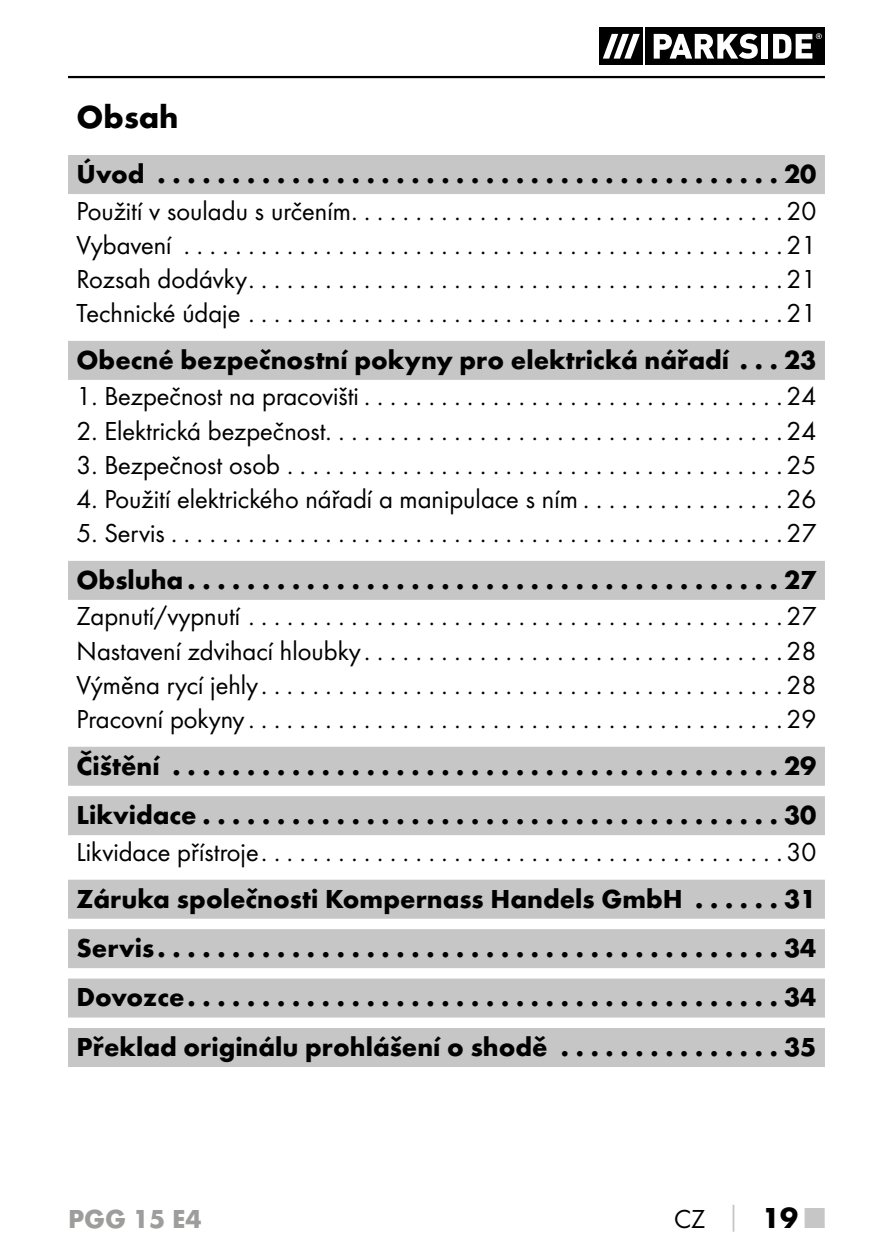
<style>
.page{position:relative;width:893px;height:1259px;background:#fff}
.page>*{position:absolute;margin:0;border:0;box-sizing:border-box;transform-origin:0 0}
.t1{font:700 33px "Futura";color:#000}
.t2{font:27px/34.2px "Futura Boo";color:#000;text-align:justify}
.t3{font:700 27px/49.5px "Futura";color:#000}
.t4{font:700 27px "Futura";color:#9d9d9c}
.s1{font-family:"Futura";font-weight:700;color:#c6c6c6}
.s2{font-family:"Futura";font-weight:700;font-size:30px}
.s3{font-family:"Futura";font-weight:700;font-size:30px;color:#c6c6c6}
</style>
<div class="page">
<hr style="left:68px;top:76px;width:757px;height:2px;background:#000">
<div style="left:600px;top:27px;width:225px;height:38px;background:linear-gradient(to bottom,#fff,#fff)"></div>
<div style="left:600px;top:28px;width:43px;height:37px;background:#000"></div>
<div style="left:646px;top:28px;width:179px;height:37px;background:#000"></div>
<svg style="left:603px;top:34px;width:37px;height:25px"></svg>
<svg style="left:654px;top:34px;width:104px;height:25px"></svg>
<div style="left:762px;top:34px;width:6px;height:25px;background:#fff"></div>
<svg style="left:773px;top:33px;width:49px;height:26px"></svg>
<div style="left:68px;top:155px;width:757px;height:39px;background:#c6c6c6"></div>
<div style="left:68px;top:341px;width:757px;height:39px;background:#c6c6c6"></div>
<div style="left:68px;top:561px;width:757px;height:39px;background:#c6c6c6"></div>
<div style="left:68px;top:747px;width:757px;height:39px;background:#c6c6c6"></div>
<div style="left:68px;top:796px;width:757px;height:39px;background:#c6c6c6"></div>
<div style="left:68px;top:879px;width:757px;height:39px;background:#c6c6c6"></div>
<div style="left:68px;top:929px;width:757px;height:39px;background:#c6c6c6"></div>
<div style="left:68px;top:978px;width:757px;height:39px;background:#c6c6c6"></div>
<div style="left:68px;top:1028px;width:757px;height:39px;background:#c6c6c6"></div>
<p class="t1" style="left:77px;top:97px;width:104px">Obsah</p>
<p class="t3" style="left:77px;top:149px;width:741px">Úvod . . . . . . . . . . . . . . . . . . . . . . . . . . . . . . . . . . . . . . . . . 20</p>
<p class="t2" style="left:77px;top:193px;width:741px">Použití v souladu s určením . . . . . . . . . . . . . . . . . . . . . . . . . . . . . . . . . 20<br>Vybavení . . . . . . . . . . . . . . . . . . . . . . . . . . . . . . . . . . . . . . . . . . . . . . 21<br>Rozsah dodávky . . . . . . . . . . . . . . . . . . . . . . . . . . . . . . . . . . . . . . . . . 21<br>Technické údaje . . . . . . . . . . . . . . . . . . . . . . . . . . . . . . . . . . . . . . . . . 21</p>
<p class="t3" style="left:77px;top:334px;width:741px">Obecné bezpečnostní pokyny pro elektrická nářadí . . 23</p>
<p class="t2" style="left:77px;top:379px;width:741px">1. Bezpečnost na pracovišti . . . . . . . . . . . . . . . . . . . . . . . . . . . . . . . . 24<br>2.Elektrická bezpečnost....................................24</p>
<p class="t2" style="left:77px;top:447px;width:741px">3. Bezpečnost osob . . . . . . . . . . . . . . . . . . . . . . . . . . . . . . . . . . . . . . 25</p>
<p class="t2" style="left:77px;top:481px;width:741px">4. Použití elektrického nářadí a manipulace s ním . . . . . . . . . . . . . . . 26</p>
<p class="t2" style="left:77px;top:515px;width:741px">5. Servis . . . . . . . . . . . . . . . . . . . . . . . . . . . . . . . . . . . . . . . . . . . . . . . 27</p>
<p class="t3" style="left:77px;top:554px;width:741px">Obsluha . . . . . . . . . . . . . . . . . . . . . . . . . . . . . . . . . . . . . . . 27</p>
<p class="t2" style="left:77px;top:599px;width:741px">Zapnutí/vypnutí . . . . . . . . . . . . . . . . . . . . . . . . . . . . . . . . . . . . . . . . . 27<br>Nastavení zdvihací hloubky . . . . . . . . . . . . . . . . . . . . . . . . . . . . . . . . 28<br>Výměna rycí jehly . . . . . . . . . . . . . . . . . . . . . . . . . . . . . . . . . . . . . . . . 28<br>Pracovní pokyny . . . . . . . . . . . . . . . . . . . . . . . . . . . . . . . . . . . . . . . . . 29</p>
<p class="t3" style="left:77px;top:740px;width:741px">Čištění . . . . . . . . . . . . . . . . . . . . . . . . . . . . . . . . . . . . . . . . 29<br>Likvidace . . . . . . . . . . . . . . . . . . . . . . . . . . . . . . . . . . . . . . 30</p>
<p class="t2" style="left:77px;top:834px;width:741px">Likvidace přístroje . . . . . . . . . . . . . . . . . . . . . . . . . . . . . . . . . . . . . . . . 30</p>
<p class="t3" style="left:77px;top:873px;width:741px;text-align:justify">Záruka společnosti Kompernass -Handels -GmbH . . . . . 31<br>Servis . . . . . . . . . . . . . . . . . . . . . . . . . . . . . . . . . . . . . . . . . 34<br>Dovozce . . . . . . . . . . . . . . . . . . . . . . . . . . . . . . . . . . . . . . . 34<br>Překlad originálu prohlášení o shodě . . . . . . . . . . . . . . 35</p>
<p class="t4" style="left:68px;top:1202px;width:135px">PGG 15 E4</p>
<p class="t2" style="left:674px;top:1201px;width:152px">CZ <span class="s1">│</span> <span class="s2">19</span> <span class="s3">■</span></p>
</div>
